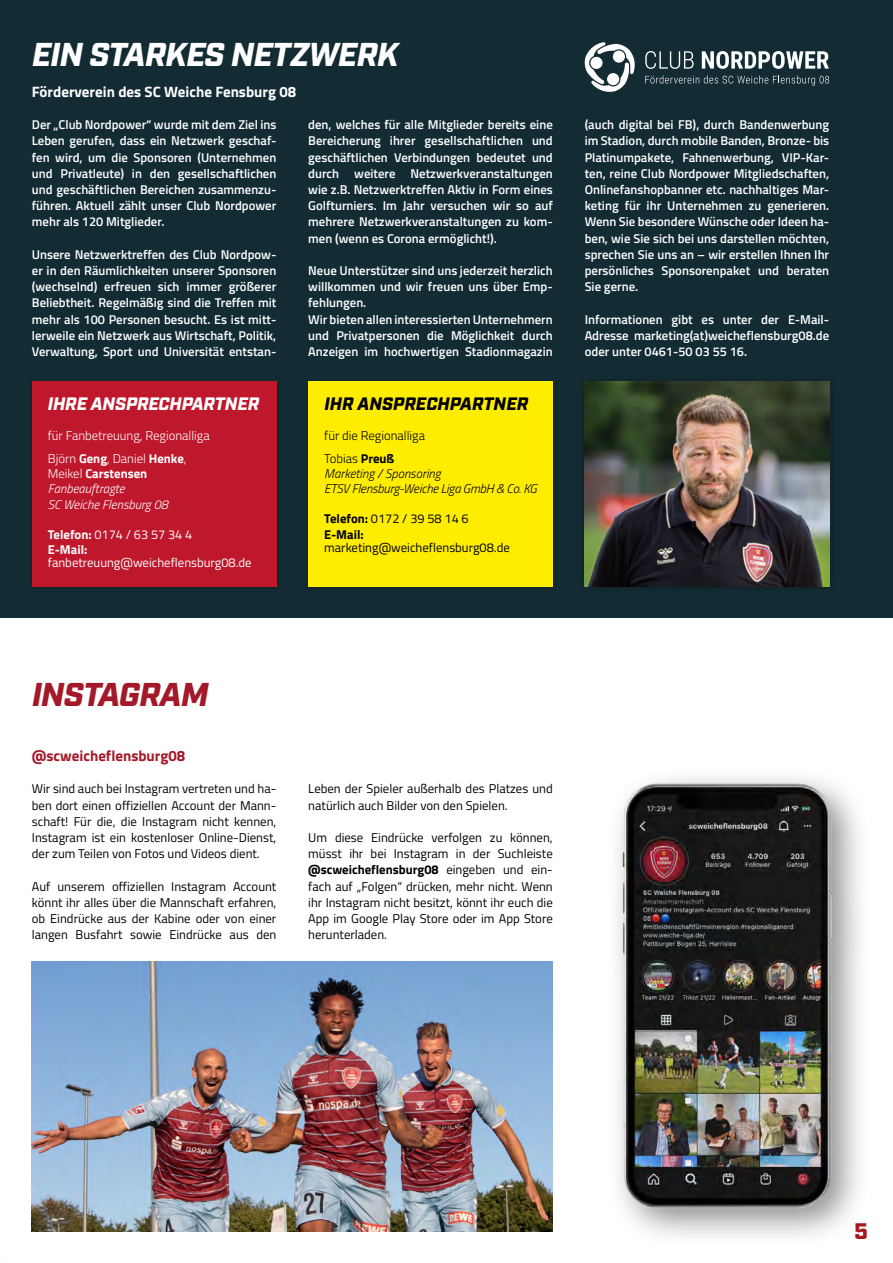
<style>
.page{position:relative;width:893px;height:1263px;background:#fff}
.page>*{position:absolute;margin:0;border:0;box-sizing:border-box;transform-origin:0 0}
.t1{font:italic 900 33px "Industry";letter-spacing:-.02em;color:#fff}
.t2{font:italic 900 33px "Industry";letter-spacing:-.02em;color:#a31929}
.t3{font:900 22.5px "Industry";color:#a61a21}
.t4{font:italic 900 18px "Industry";letter-spacing:-.01em;color:#fff}
.t5{font:italic 900 18px "Industry";color:#000}
.t6{font:700 15px "Titillium Web";color:#fff}
.t7{font:700 15px "Titillium Web";color:#a31929}
.t8{font:600 12.75px/16.2px "Titillium Web";color:#fff;text-align:justify}
.t9{font:12.75px/16.2px "Titillium Web";color:#000;text-align:justify}
.t10{font:italic 300 12.75px/15.3px "Titillium Web";letter-spacing:-.01em;color:#000}
.t11{font:300 12.75px/22.5px "Titillium Web";color:#fff}
.t12{font:italic 300 12.75px/15.3px "Titillium Web";color:#fff}
.t13{font:12.75px "Titillium Web";color:#fff}
.t14{font:300 12.75px/22.5px "Titillium Web";color:#000}
.t15{font:700 12.75px/15.3px "Titillium Web";color:#fff}
.t16{font:700 12.75px/15.3px "Titillium Web";color:#000}
.s1{font-weight:700}
.s2{font-style:normal}
.s3{font-weight:700;font-style:normal}
.s4{font-weight:400}
</style>
<div class="page">
<div style="left:0;top:0;width:893px;height:618px;background:#132c34"></div>
<div style="left:28px;top:378px;width:254px;height:214px;background:#000;opacity:.3"></div>
<div style="left:32px;top:381px;width:244px;height:205px;background:#bf172b"></div>
<img style="left:282px;top:778px;width:578px;height:458px">
<div style="left:578px;top:374px;width:260px;height:221px;background:#000;opacity:.3"></div>
<img style="left:585px;top:381px;width:244px;height:205px">
<img style="left:32px;top:961px;width:521px;height:270px">
<div style="left:305px;top:377px;width:253px;height:215px;background:#000;opacity:.3"></div>
<div style="left:308px;top:381px;width:245px;height:205px;background:#ffed00"></div>
<svg style="left:585px;top:42px;width:50px;height:50px"></svg>
<div style="left:590px;top:57px;width:12px;height:12px;background:#fff;border-radius:50%"></div>
<svg style="left:645px;top:51px;width:49px;height:18px"></svg>
<svg style="left:702px;top:51px;width:127px;height:18px"></svg>
<svg style="left:645px;top:75px;width:184px;height:11px"></svg>
<h1 class="t1" style="left:32px;top:35px;width:368px">EIN STARKES NETZWERK</h1>
<p class="t6" style="left:32px;top:80px;width:266px">Förderverein des SC Weiche Fensburg 08</p>
<p class="t8" style="left:32px;top:116px;width:246px">Der „Club Nordpower“ wurde mit dem Ziel ins Leben gerufen, dass ein Netzwerk geschaf&shy;fen wird, um die Sponsoren (Unternehmen und Privatleute) in den gesellschaftlichen und geschäftlichen Bereichen zusammenzu&shy;führen. Aktuell zählt unser Club Nordpower mehr als 120 Mitglieder.</p>
<p class="t8" style="left:32px;top:246px;width:246px">Unsere Netzwerktreffen des Club Nordpow&shy;er in den Räumlichkeiten unserer Sponsoren (wechselnd) erfreuen sich immer größerer Beliebtheit. Regelmäßig sind die Treffen mit mehr als 100 Personen besucht. Es ist mitt&shy;lerweile ein Netzwerk aus Wirtschaft, Politik, Verwaltung, Sport und Universität entstan-</p>
<p class="t8" style="left:308px;top:116px;width:246px">den, welches für alle Mitglieder bereits eine Bereicherung ihrer gesellschaftlichen und geschäftlichen Verbindungen bedeutet und durch weitere Netzwerkveranstaltungen wie z.B. Netzwerktreffen Aktiv in Form eines Golfturniers. Im Jahr versuchen wir so auf mehrere Netzwerkveranstaltungen zu kom&shy;men (wenn es Corona ermöglicht!).</p>
<p class="t8" style="left:308px;top:262px;width:246px;text-align:left">Neue Unterstützer sind uns jederzeit herzlich willkommen und wir freuen uns über Emp&shy;fehlungen.<br>Wir bieten allen interessierten Unternehmern und Privatpersonen die Möglichkeit durch Anzeigen im hochwertigen Stadionmagazin</p>
<h3 class="t4" style="left:48px;top:393px;width:213px">IHRE ANSPRECHPARTNER</h3>
<p class="t11" style="left:48px;top:424px;width:163px">für Fanbetreuung, Regionalliga<br>Björn <span class="s1">Geng</span>, Daniel <span class="s1">Henke</span>,</p>
<p class="t12" style="left:48px;top:465px;width:122px"><span class="s2">Meikel</span> <span class="s3">Carstensen<br></span>Fanbeauftragte<br>SC Weiche Flensburg 08</p>
<p class="t15" style="left:48px;top:526px;width:146px">Telefon: <span class="s4">0174 / 63 57 34 4<br></span>E-Mail:</p>
<p class="t13" style="left:48px;top:554px;width:205px">fanbetreuung@weicheflensburg08.de</p>
<h3 class="t5" style="left:324px;top:393px;width:206px">IHR ANSPRECHPARTNER</h3>
<p class="t14" style="left:324px;top:424px;width:102px">für die Regionalliga<br>Tobias <span class="s1">Preuß</span></p>
<p class="t10" style="left:324px;top:465px;width:214px">Marketing / Sponsoring<br>ETSV Flensburg-Weiche Liga GmbH &amp; Co. KG</p>
<p class="t16" style="left:324px;top:511px;width:146px">Telefon: <span class="s4">0172 / 39 58 14 6<br></span>E-Mail:</p>
<p class="t9" style="left:324px;top:539px;width:187px">marketing@weicheflensburg08.de</p>
<p class="t8" style="left:585px;top:116px;width:246px">(auch digital bei FB), durch Bandenwerbung im Stadion, durch mobile Banden, Bronze- bis Platinumpakete, Fahnenwerbung, VIP-Kar&shy;ten, reine Club Nordpower Mitgliedschaften, Onlinefanshopbanner etc. nachhaltiges Mar&shy;keting für ihr Unternehmen zu generieren.<br>Wenn Sie besondere Wünsche oder Ideen ha&shy;ben, wie Sie sich bei uns darstellen möchten, sprechen Sie uns an – wir erstellen Ihnen Ihr persönliches Sponsorenpaket und beraten Sie gerne.</p>
<p class="t8" style="left:585px;top:310px;width:246px">Informationen gibt es unter der E-Mail-Adresse marketing(at)weicheflensburg08.de oder unter 0461-50 03 55 16.</p>
<h1 class="t2" style="left:32px;top:675px;width:178px">INSTAGRAM</h1>
<p class="t7" style="left:32px;top:744px;width:155px">@scweicheflensburg08</p>
<p class="t9" style="left:32px;top:780px;width:246px">Wir sind auch bei Instagram vertreten und ha&shy;ben dort einen offiziellen Account der Mann&shy;schaft! Für die, die Instagram nicht kennen, Instagram ist ein kostenloser Online-Dienst, der zum Teilen von Fotos und Videos dient.</p>
<p class="t9" style="left:32px;top:877px;width:246px">Auf unserem offiziellen Instagram Account könnt ihr alles über die Mannschaft erfahren, ob Eindrücke aus der Kabine oder von einer langen Busfahrt sowie Eindrücke aus den</p>
<p class="t9" style="left:308px;top:780px;width:246px">Leben der Spieler außerhalb des Platzes und natürlich auch Bilder von den Spielen.</p>
<p class="t9" style="left:308px;top:829px;width:246px">Um diese Eindrücke verfolgen zu können, müsst ihr bei Instagram in der Suchleiste <span class="s1">@scweicheflensburg08</span> eingeben und ein&shy;fach auf „Folgen“ drücken, mehr nicht. Wenn ihr Instagram nicht besitzt, könnt ihr euch die App im Google Play Store oder im App Store herunterladen.</p>
<h2 class="t3" style="left:854px;top:1218px;width:15px">5</h2>
</div>
